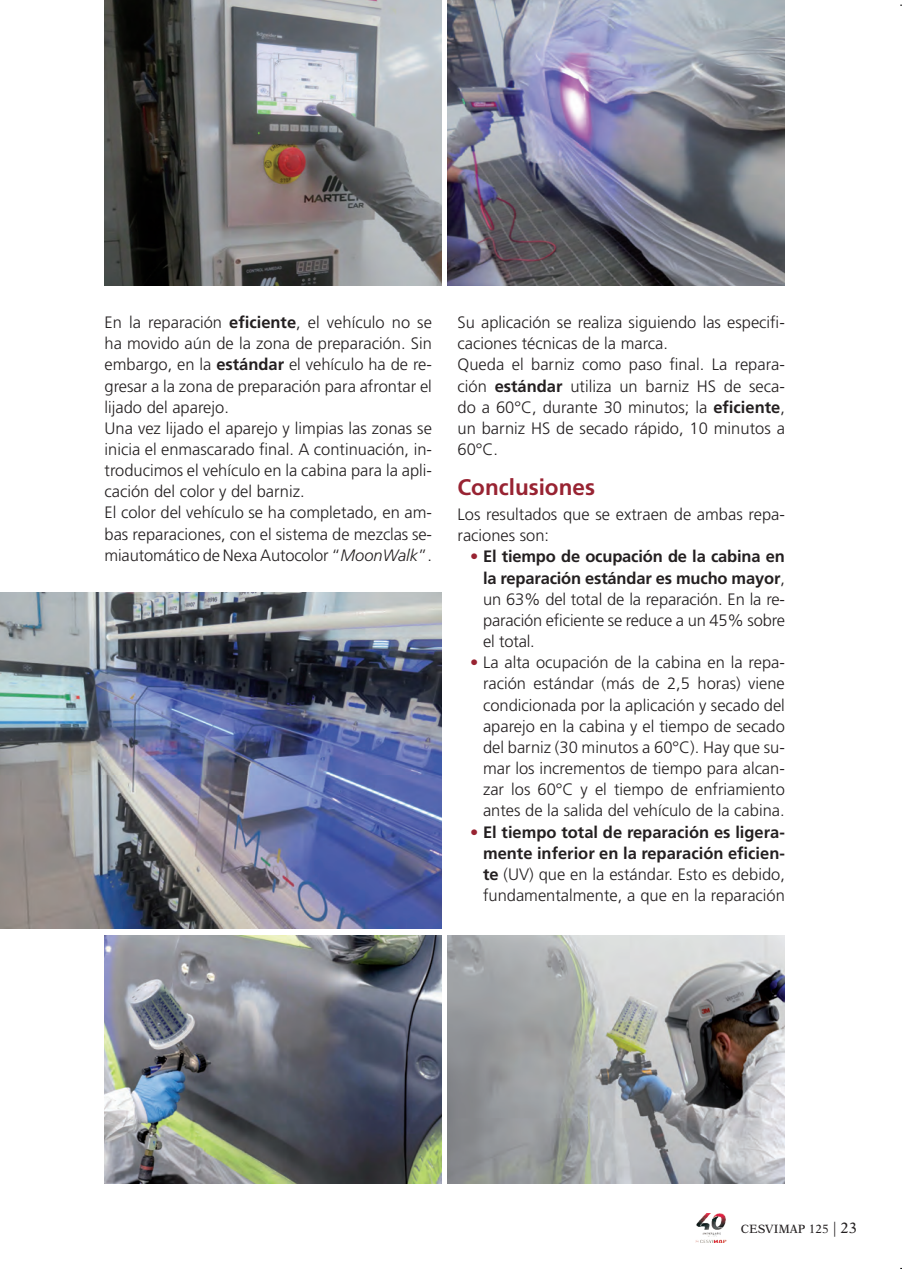
<style>
.page{position:relative;width:902px;height:1275px;background:#fff}
.page>*{position:absolute;margin:0;border:0;box-sizing:border-box;transform-origin:0 0}
.t1{font:700 22.5px "Frutiger LT Std";color:#982332}
.t2{font:300 16.5px/21.1px "Frutiger LT Std";color:#231f20}
.t3{font:700 16.5px/21.1px "Frutiger LT Std";color:#231f20;text-align:justify}
.t4{font:12px "New Aster LT Std";color:#231f20}
.s1{font-weight:700}
.s2{font-style:italic}
.s3{font-weight:700;color:#982332}
.s4{color:#982332}
.s5{font-weight:300}
.s6{font-size:15px}
</style>
<div class="page">
<img style="left:695px;top:1213px;width:32px;height:30px">
<img style="left:105px;top:0;width:337px;height:286px">
<img style="left:105px;top:935px;width:337px;height:248px">
<img style="left:0;top:592px;width:442px;height:336px">
<img style="left:448px;top:0;width:337px;height:286px">
<img style="left:448px;top:935px;width:337px;height:248px">
<p class="t2" style="left:105px;top:312px;width:329px">En la reparación <span class="s1">eficiente</span>, el vehículo no se ha movido aún de la zona de preparación. Sin embargo, en la <span class="s1">estándar</span> el vehículo ha de re&shy;gresar a la zona de preparación para afrontar el lijado del aparejo.<br>Una vez lijado el aparejo y limpias las zonas se inicia el enmascarado final. A continuación, in&shy;troducimos el vehículo en la cabina para la apli&shy;cación del color y del barniz.<br>El color del vehículo se ha completado, en am&shy;bas reparaciones, con el sistema de mezclas se&shy;miautomático de Nexa Autocolor “<span class="s2">MoonWalk</span>”.</p>
<p class="t2" style="left:457px;top:312px;width:329px">Su aplicación se realiza siguiendo las especifi&shy;caciones técnicas de la marca.<br>Queda el barniz como paso final. La repara&shy;ción <span class="s1">estándar</span> utiliza un barniz HS de seca&shy;do a 60°C, durante 30 minutos; la <span class="s1">eficiente</span>, un barniz HS de secado rápido, 10 minutos a 60°C.</p>
<h1 class="t1" style="left:457px;top:474px;width:139px">Conclusiones</h1>
<p class="t2" style="left:457px;top:504px;width:329px">Los resultados que se extraen de ambas repa&shy;raciones son:</p>
<p class="t2" style="left:483px;top:546px;width:303px;text-align:justify;text-indent:-13px"><span class="s3">•</span> <span class="s1">El tiempo de ocupación de la cabina en la reparación estándar es mucho mayor</span>, un 63% del total de la reparación. En la re&shy;paración eficiente se reduce a un 45% sobre el total.</p>
<p class="t2" style="left:483px;top:652px;width:303px;text-align:justify;text-indent:-13px"><span class="s3">•</span> La alta ocupación de la cabina en la repa&shy;ración estándar (más de 2,5 horas) viene condicionada por la aplicación y secado del aparejo en la cabina y el tiempo de secado del barniz (30 minutos a 60°C). Hay que su&shy;mar los incrementos de tiempo para alcan&shy;zar los 60°C y el tiempo de enfriamiento antes de la salida del vehículo de la cabina.</p>
<p class="t3" style="left:483px;top:821px;width:303px;text-indent:-13px"><span class="s4">•</span> El tiempo total de reparación es ligera&shy;mente inferior en la reparación eficien&shy;te <span class="s5">(UV) que en la estándar. Esto es debido, fundamentalmente, a que en la reparación</span></p>
<p class="t4" style="left:741px;top:1221px;width:118px">CESVIMAP 125 <span class="s6">| 23</span></p>
</div>
